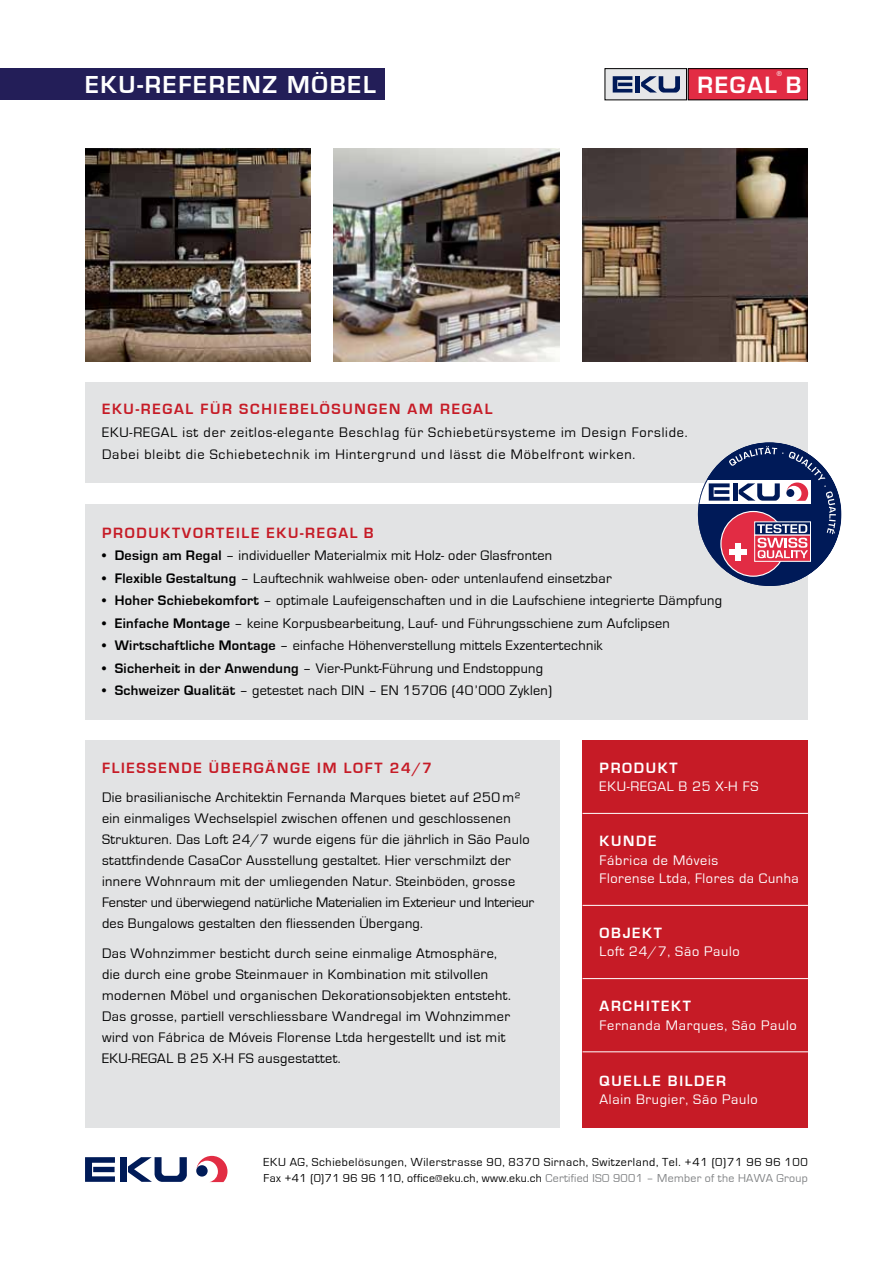
<style>
.page{position:relative;width:893px;height:1263px;background:#fff}
.page>*{position:absolute;margin:0;border:0;box-sizing:border-box;transform-origin:0 0}
.t1{font:700 25.35px "Eurostile";letter-spacing:.07em;color:#fff}
.t2{font:600 21.75px "Eurostile LT";letter-spacing:.075em;color:#fff}
.t3{font:700 15.3px "Eurostile";letter-spacing:.11em;color:#c61b26}
.t4{font:700 15.3px "Eurostile";letter-spacing:.11em;color:#fff}
.t5{font:14.25px/21px "Eurostile";letter-spacing:.025em;color:#000}
.t6{font:14.25px/22.5px "Eurostile";letter-spacing:.06em;color:#000}
.t7{font:14.25px/18.8px "Eurostile";letter-spacing:.05em;color:#fff}
.t8{font:12px "Eurostile";letter-spacing:.05em;color:#000}
.t9{font:11.85px "Eurostile";letter-spacing:.025em;color:#000}
.t10{font:6.6px "Eurostile";color:#fff}
.s1{font-weight:700}
.s2{color:#808284}
</style>
<div class="page">
<div style="left:85px;top:740px;width:474px;height:388px;background:#e2e3e4"></div>
<img style="left:334px;top:149px;width:225px;height:212px">
<img style="left:85px;top:149px;width:225px;height:212px">
<img style="left:583px;top:149px;width:225px;height:212px">
<div style="left:85px;top:383px;width:723px;height:100px;background:#e2e3e4"></div>
<div style="left:85px;top:504px;width:723px;height:216px;background:#e2e3e4"></div>
<div style="left:583px;top:740px;width:225px;height:388px;background:#c61b26"></div>
<hr style="left:583px;top:813px;width:225px;height:1px;background:#fff">
<hr style="left:583px;top:905px;width:225px;height:1px;background:#fff">
<hr style="left:583px;top:978px;width:225px;height:1px;background:#fff">
<hr style="left:583px;top:1051px;width:225px;height:1px;background:#fff">
<svg style="left:698px;top:442px;width:143px;height:144px"></svg>
<div style="left:120px;top:1157px;width:7px;height:25px;background:#001b58"></div>
<svg style="left:128px;top:1157px;width:59px;height:25px"></svg>
<svg style="left:85px;top:1157px;width:30px;height:25px"></svg>
<div style="left:93px;top:1167px;width:22px;height:5px;background:#001b58"></div>
<svg style="left:196px;top:1156px;width:31px;height:26px"></svg>
<div style="left:196px;top:1165px;width:12px;height:11px;background:#001b58;border-radius:50%"></div>
<div style="left:605px;top:69px;width:81px;height:31px;background:#e6e7e8"></div>
<div style="left:605px;top:68px;width:82px;height:32px;border:1px solid #000"></div>
<div style="left:688px;top:69px;width:120px;height:31px;background:#e22c44"></div>
<div style="left:688px;top:68px;width:120px;height:32px;border:1px solid #000"></div>
<hr style="left:636px;top:76px;width:4px;height:17px;background:#001a58">
<svg style="left:641px;top:76px;width:39px;height:17px"></svg>
<svg style="left:613px;top:76px;width:19px;height:17px"></svg>
<hr style="left:618px;top:83px;width:14px;height:3px;background:#001a58">
<div style="left:0;top:68px;width:385px;height:32px;background:#231e58"></div>
<h1 class="t1" style="left:85px;top:71px;width:285px">EKU-Referenz Möbel</h1>
<p class="t10" style="left:777px;top:70px;width:7px">®</p>
<h2 class="t2" style="left:697px;top:71px;width:106px">REGAL B</h2>
<p class="t3" style="left:102px;top:401px;width:388px">EKU-REGAL für Schiebelösungen am Regal</p>
<p class="t6" style="left:102px;top:421px;width:587px">EKU-REGAL ist der zeitlos-elegante Beschlag für Schiebetürsysteme im Design Forslide.<br>Dabei bleibt die Schiebetechnik im Hintergrund und lässt die Möbelfront wirken.</p>
<p class="t3" style="left:102px;top:524px;width:273px">Produktvorteile EKU-REGAL B</p>
<p class="t5" style="left:102px;top:545px;width:452px">• <span class="s1">Design am Regal</span> – individueller Materialmix mit Holz- oder Glasfronten</p>
<p class="t5" style="left:102px;top:568px;width:511px">• <span class="s1">Flexible Gestaltung</span> – Lauftechnik wahlweise oben- oder untenlaufend einsetzbar</p>
<p class="t5" style="left:102px;top:590px;width:622px">• <span class="s1">Hoher Schiebekomfort</span> – optimale Laufeigenschaften und in die Laufschiene integrierte Dämpfung</p>
<p class="t5" style="left:102px;top:613px;width:569px">• <span class="s1">Einfache Montage</span> – keine Korpusbearbeitung, Lauf- und Führungsschiene zum Aufclipsen</p>
<p class="t5" style="left:102px;top:635px;width:502px">• <span class="s1">Wirtschaftliche Montage</span> – einfache Höhenverstellung mittels Exzentertechnik</p>
<p class="t5" style="left:102px;top:658px;width:443px">• <span class="s1">Sicherheit in der Anwendung</span> – Vier-Punkt-Führung und Endstoppung</p>
<p class="t5" style="left:102px;top:680px;width:451px">• <span class="s1">Schweizer Qualität</span> – getestet nach DIN – EN 15706 (40’000 Zyklen)</p>
<p class="t3" style="left:102px;top:759px;width:331px">Fliessende Übergänge im Loft 24/7</p>
<p class="t5" style="left:102px;top:787px;width:434px">Die brasilianische Architektin Fernanda Marques bietet auf 250 m² ein einmaliges Wechselspiel zwischen offenen und geschlossenen Strukturen. Das Loft 24/7 wurde eigens für die jährlich in São Paulo stattfindende CasaCor Ausstellung gestaltet. Hier verschmilzt der innere Wohnraum mit der umliegenden Natur. Steinböden, grosse Fenster und überwiegend natürliche Materialien im Exterieur und Interieur des Bungalows gestalten den fliessenden Übergang.</p>
<p class="t5" style="left:102px;top:943px;width:410px">Das Wohnzimmer besticht durch seine einmalige Atmosphäre, die durch eine grobe Steinmauer in Kombination mit stilvollen modernen Möbel und organischen Dekorationsobjekten entsteht.<br>Das grosse, partiell verschliessbare Wandregal im Wohnzimmer wird von Fábrica de Móveis Florense Ltda hergestellt und ist mit EKU-REGAL B 25 X-H FS ausgestattet.</p>
<p class="t4" style="left:600px;top:759px;width:80px">Produkt</p>
<p class="t7" style="left:600px;top:777px;width:160px">EKU-REGAL B 25 X-H FS</p>
<p class="t4" style="left:600px;top:832px;width:58px">Kunde</p>
<p class="t7" style="left:600px;top:851px;width:201px">Fábrica de Móveis<br>Florense Ltda, Flores da Cunha</p>
<p class="t4" style="left:600px;top:924px;width:64px">OBJEKT</p>
<p class="t7" style="left:600px;top:943px;width:142px">Loft 24/7, São Paulo</p>
<p class="t4" style="left:600px;top:997px;width:11px">ARCHITE</p>
<p class="t4" style="left:671px;top:997px;width:21px">KT</p>
<p class="t7" style="left:600px;top:1016px;width:199px">Fernanda Marques, São Paulo</p>
<p class="t4" style="left:600px;top:1072px;width:106px">QUE LLE BILDER</p>
<p class="t7" style="left:600px;top:1090px;width:160px">Alain Brugier, São Paulo</p>
<p class="t8" style="left:264px;top:1155px;width:546px">EKU AG, Schiebelösungen, Wilerstrasse 90, 8370 Sirnach, Switzerland, Tel. +41 (0)71 96 96 100</p>
<p class="t9" style="left:264px;top:1172px;width:546px">Fax +41 (0)71 96 96 110, office@eku.ch, www.eku.ch <span class="s2">Certified ISO 9001 – Member of the HAWA Group</span></p>
</div>
